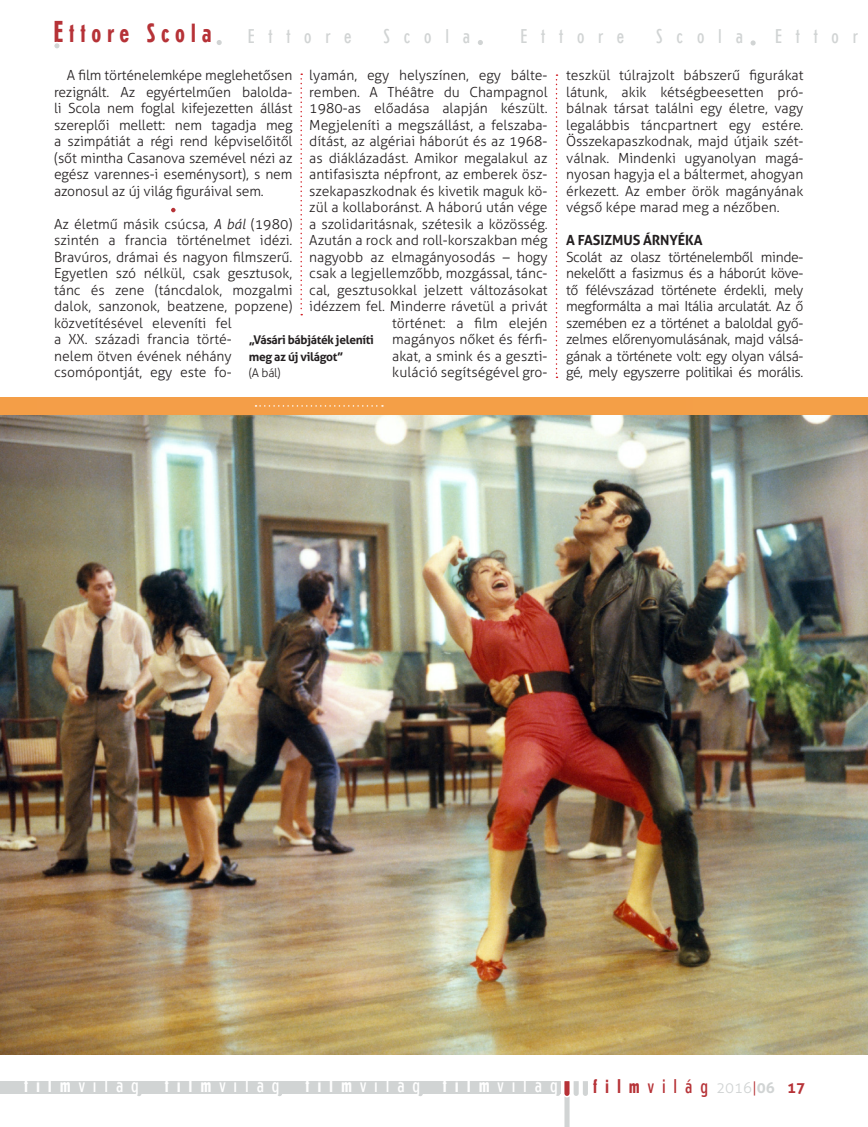
<style>
.page{position:relative;width:868px;height:1127px;background:#fff}
.page>*{position:absolute;margin:0;border:0;box-sizing:border-box;transform-origin:0 0}
.t1{font:700 condensed 26.1px "Erbar LT";letter-spacing:.22em;color:#b63237}
.t2{font:300 condensed 19.8px "Erbar LT";letter-spacing:.4em;color:#fff}
.t3{font:300 condensed 19.8px "Erbar LT";letter-spacing:.7em;color:#d1d4d4}
.t4{font:300 condensed 19.8px "Erbar LT";letter-spacing:.4em;color:#b63237}
.t5{font:700 15px "Aller";color:#b63237}
.új_Filmvilág{font:300 13.95px/16.5px "Aller";color:#231f20;text-align:justify}
.új_Filmvilág-2{font:700 13.95px "Aller";letter-spacing:-.01em;color:#231f20}
.t6{font:700 12px/16.5px "Aller";letter-spacing:-.025em;color:#231f20}
.t7{font:300 12px "Aller";color:#231f20}
.s1{font-size:30px}
.s2{font-style:italic}
.s3{font-weight:700}
.s4{font-family:"Aller";font-stretch:normal;font-size:15px;color:#d1d4d4}
.s5{font-family:"Aller";font-stretch:normal;font-size:15px}
.s6{font-family:"Aller";font-weight:700;font-stretch:normal;font-size:15px;color:#d1d4d4}
</style>
<div class="page">
<svg style="left:417px;top:1093px;width:6px;height:3px"></svg>
<svg style="left:136px;top:1093px;width:5px;height:3px"></svg>
<svg style="left:478px;top:40px;width:5px;height:5px"></svg>
<svg style="left:216px;top:40px;width:6px;height:5px"></svg>
<svg style="left:750px;top:40px;width:5px;height:5px"></svg>
<div style="left:0;top:1081px;width:560px;height:12px;background:#d1d4d4"></div>
<svg style="left:555px;top:1081px;width:33px;height:46px"></svg>
<svg style="left:277px;top:1093px;width:5px;height:3px"></svg>
<div style="left:53px;top:42px;width:8px;height:8px;border:2px solid #fff;border-radius:50%"></div>
<svg style="left:555px;top:74px;width:2px;height:304px"></svg>
<svg style="left:300px;top:73px;width:2px;height:242px"></svg>
<img style="left:0;top:414px;width:867px;height:640px">
<div style="left:0;top:398px;width:867px;height:16px;background:#f49f48"></div>
<svg style="left:255px;top:405px;width:128px;height:2px"></svg>
<svg style="left:171px;top:208px;width:4px;height:4px"></svg>
<h1 class="t1" style="left:54px;top:17px;width:159px"><span class="s1">E</span>ttore Scola</h1>
<h2 class="t3" style="left:248px;top:24px;width:105px">Ettore</h2>
<h2 class="t3" style="left:383px;top:24px;width:88px">Scola</h2>
<h2 class="t3" style="left:520px;top:24px;width:105px">Ettore</h2>
<h2 class="t3" style="left:656px;top:24px;width:88px">Scola</h2>
<h2 class="t3" style="left:775px;top:24px;width:84px">Ettor</h2>
<p class="új_Filmvilág" style="left:309px;top:67px;width:240px;text-align:right">lyamán, egy helyszínen, egy bálte&shy;remben. A Théâtre du Champagnol 1980-as előadása alapján készült.<br>Megjeleníti a megszállást, a felszaba&shy;dítást, az algériai háborút és az 1968- as diáklázadást. Amikor megalakul az antifasiszta népfront, az emberek ös - szekapaszkodnak és kivetik maguk kö&shy;zül a kollaboránst. A háború után vége a szolidaritásnak, szétesik a közösség.<br>Azután a rock and roll-korszakban még nagyobb az elmagányosodás – hogy csak a legjellemzőbb, mozgással, tánc&shy;cal, gesztusokkal jelzett változásokat idézzem fel. Minderre rávetül a privát történet: a film elején<br>magányos nőket és férfi-<br>akat, a smink és a geszti-<br>kuláció segítségével gro-</p>
<p class="új_Filmvilág" style="left:566px;top:67px;width:239px">teszkül túlrajzolt bábszerű figurákat látunk, akik kétségbeesetten pró&shy;bálnak társat találni egy életre, vagy legalábbis táncpartnert egy estére.<br>Összekapaszkodnak, majd útjaik szét&shy;válnak. Mindenki ugyanolyan magá&shy;nyosan hagyja el a báltermet, ahogyan érkezett. Az ember örök magányának végső képe marad meg a nézőben.</p>
<p class="új_Filmvilág" style="left:54px;top:67px;width:240px;text-indent:13px">A film történelemképe meglehetősen rezignált. Az egyértelműen balolda&shy;li Scola nem foglal kifejezetten állást szereplői mellett: nem tagadja meg a szimpátiát a régi rend képviselőitől (sőt mintha Casanova szemével nézi az egész varennes-i eseménysort), s nem azonosul az új világ figuráival sem.</p>
<p class="új_Filmvilág" style="left:54px;top:216px;width:240px;text-align:left">Az életmű másik csúcsa, <span class="s2">A bál</span> (1980) szintén a francia történelmet idézi.<br>Bravúros, drámai és nagyon filmszerű.<br>Egyetlen szó nélkül, csak gesztusok, tánc és zene (táncdalok, mozgalmi dalok, sanzonok, beatzene, popzene) közvetítésével eleveníti fel<br>a XX. századi francia törté-<br>nelem ötven évének néhány csomópontját, egy este fo-</p>
<p class="új_Filmvilág-2" style="left:566px;top:232px;width:138px">A FASIZMUS ÁRNYÉKA</p>
<p class="új_Filmvilág" style="left:566px;top:249px;width:239px">Scolát az olasz történelemből minde&shy;nekelőtt a fasizmus és a háborút köve&shy;tő félévszázad története érdekli, mely megformálta a mai Itália arculatát. Az ő szemében ez a történet a baloldal győ&shy;zelmes előrenyomulásának, majd válsá&shy;gának a története volt: egy olyan válsá&shy;gé, mely egyszerre politikai és morális.</p>
<p class="t6" style="left:249px;top:332px;width:127px">„Vásári bábjáték jeleníti meg az új világot”</p>
<p class="t7" style="left:249px;top:366px;width:33px">(A bál)</p>
<h2 class="t2" style="left:24px;top:1073px;width:116px"><span class="s3">film</span>világ</h2>
<h2 class="t2" style="left:165px;top:1073px;width:116px"><span class="s3">film</span>világ</h2>
<h2 class="t2" style="left:305px;top:1073px;width:254px"><span class="s3">film</span>világ <span class="s3">film</span>világ</h2>
<h2 class="t4" style="left:593px;top:1075px;width:183px"><span class="s3">film</span>világ <span class="s4">2016</span><span class="s5">|</span><span class="s6">06</span></h2>
<p class="t5" style="left:786px;top:1079px;width:19px">17</p>
</div>
